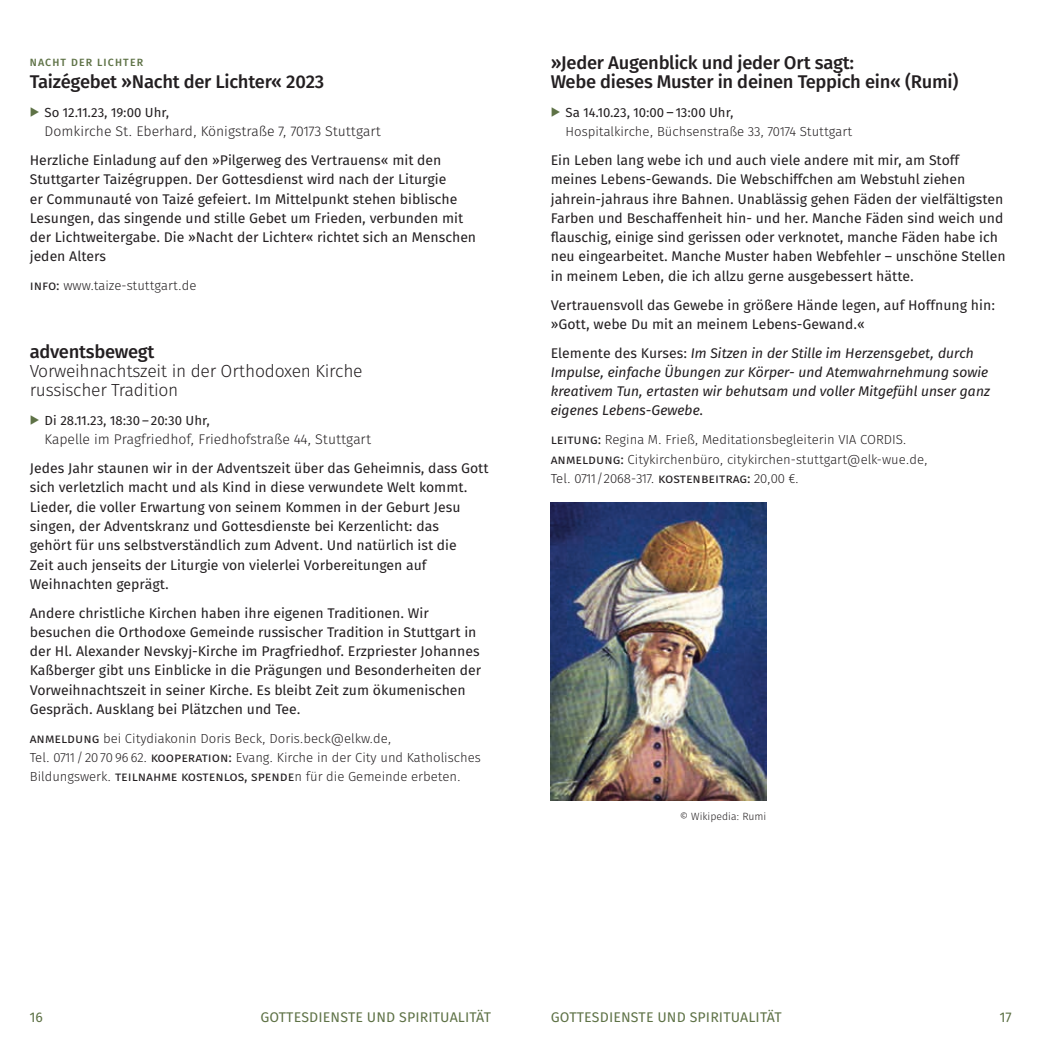
<style>
.page{position:relative;width:1042px;height:1042px;background:#fff}
.page>*{position:absolute;margin:0;border:0;box-sizing:border-box;transform-origin:0 0}
.t1{font:18.38px/19.2px "Fira Sans OT Medium";letter-spacing:-.015em;color:#231f21}
.t2{font:17.5px/19.2px "Fira Sans OT Light";letter-spacing:-.015em;color:#231f21}
.t3{font:14px/19.2px "Fira Sans OT";color:#231f21}
.t4{font:italic 14px/19.2px "Fira Sans OT";color:#231f21}
.t5{font:14px "Fira Sans OT Light";color:#231f21}
.t6{font:14px "Fira Sans OT";letter-spacing:.01em;color:#5e7246}
.t7{font:13.12px/19.2px "Fira Sans OT Light";color:#231f21}
.t8{font:13.12px "Fira Sans OT";color:#231f21}
.t9{font:10.5px "Fira Sans OT Light";color:#231f21}
.t10{font:10.5px "Fira Sans OT Medium";letter-spacing:.11em;color:#5e7246}
.s1{color:#5e7246}
.s2{font-family:"Fira Sans OT"}
.s3{font-size:14px}
.s4{font-style:normal}
</style>
<div class="page">
<img style="left:551px;top:502px;width:215px;height:298px">
<p class="t10" style="left:30px;top:55px;width:8px">NAC</p>
<p class="t10" style="left:52px;top:55px;width:85px">HT DER LICHTER</p>
<h1 class="t1" style="left:30px;top:73px;width:296px">Taizégebet »N acht der Lichter« 2023</h1>
<p class="t8" style="left:30px;top:103px;width:141px"><span class="s1">◆</span> So 12.11.23, 19:00 U hr,</p>
<p class="t5" style="left:45px;top:122px;width:338px">Domkirche St. Eberhard, Königstraße 7, 70173 Stuttgart</p>
<p class="t3" style="left:30px;top:152px;width:448px">H erzliche Einladung auf den »Pilgerweg des Vertrauens« mit den Stuttgarter Taizégruppen. Der Gottesdienst wird nach der Liturgie<br>er Communauté von Taizé gefeiert. Im Mittelpunkt stehen biblische Lesungen, das singende und stille Gebet um Frieden, verbunden mit der Lichtweitergabe. Die »Nacht der Lichter« richtet sich an Menschen jeden Alters</p>
<p class="t7" style="left:30px;top:277px;width:168px"><span class="s2">IN FO:</span> www.taize-stuttgart.de</p>
<h1 class="t1" style="left:30px;top:343px;width:126px">adventsbewegt</h1>
<p class="t2" style="left:30px;top:362px;width:334px">Vorweihnachtszeit in der Orthodoxen Kirche russischer Tradition</p>
<p class="t8" style="left:30px;top:411px;width:182px"><span class="s1">◆</span> Di 28.11.23, 18:30 –20:30 U hr,</p>
<p class="t5" style="left:45px;top:430px;width:328px">Kapelle im Pragfriedhof, Friedhofstraße 44, Stuttgart</p>
<p class="t3" style="left:30px;top:460px;width:460px">Jedes Jahr staunen wir in der Adventszeit über das Geheimnis, dass Gott sich verletzlich macht und als Kind in diese verwundete Welt kommt.<br>Lieder, die voller Erwartung von seinem Kommen in der Geburt Jesu singen, der Adventskranz und Gottesdienste bei Kerzenlicht: das<br>gehört für uns selbstverständlich zum Advent. U nd natürlich ist die<br>Zeit auch jenseits der Liturgie von vielerlei Vorbereitungen auf Weihnachten geprägt.</p>
<p class="t3" style="left:30px;top:604px;width:453px">Andere christliche Kirchen haben ihre eigenen Traditionen. Wir besuchen die Orthodoxe Gemeinde russischer Tradition in Stuttgart in der H l. Alexander N evskyj-Kirche im Pragfriedhof. Erzpriester Johannes Kaßberger gibt uns Einblicke in die Prägungen und Besonderheiten der Vorweihnachtszeit in seiner Kirche. Es bleibt Zeit zum ökumenischen Gespräch. Ausklang bei Plätzchen und Tee.</p>
<p class="t7" style="left:30px;top:729px;width:452px"><span class="s2">Anmeldung</span> bei Citydiakonin Doris Beck, Doris.beck@elkw.de,<br>Tel. 0711/20 70 96 62. <span class="s2">Koo pe ration:</span> Evang. Kirche in der City und Katholisches<br>Bildungswerk. <span class="s2">Teilnahme kostenlos, Spende</span>n für die Gemeinde erbeten.</p>
<h1 class="t1" style="left:551px;top:54px;width:409px">»Jeder Augenblick und jeder Ort sagt:<br>Webe dieses Muster in deinen Teppich ein« (Rumi)</h1>
<p class="t8" style="left:551px;top:103px;width:184px"><span class="s1">◆</span> Sa 14.10.23, 10:00 <span class="s3">–</span>13:00 U hr,</p>
<p class="t7" style="left:566px;top:123px;width:288px">Hospitalkirche, Büchsenstraße 33, 70174 Stuttgart</p>
<p class="t3" style="left:551px;top:152px;width:456px">Ein Leben lang webe ich und auch viele andere mit mir, am Stoff meines Lebens-Gewands. Die Webschiffchen am Webstuhl ziehen jahrein-jahraus ihre Bahnen. U nablässig gehen Fäden der vielfältigsten Farben und Beschaffenheit hin- und her. Manche Fäden sind weich und flauschig, einige sind gerissen oder verknotet, manche Fäden habe ich neu eingearbeitet. Manche Muster haben Webfehler – unschöne Stellen in meinem Leben, die ich allzu gerne ausgebessert hätte.</p>
<p class="t3" style="left:551px;top:296px;width:446px">Vertrauensvoll das Gewebe in größere Hände legen, auf H offnung hin: »Gott, webe D u mit an meinem Lebens-Gewand.«</p>
<p class="t4" style="left:551px;top:344px;width:441px"><span class="s4">E lemente des Kurses:</span> Im Sitzen in der Stille im Herzensgebet, durch Impulse, einfache Übungen zur Körper- und Atemwahrnehmung sowie kreativem Tun, ertasten wir behutsam und voller Mitgefühl unser ganz eigenes Lebens-Gewebe.</p>
<p class="t8" style="left:551px;top:430px;width:21px">LEITUNG</p>
<p class="t7" style="left:598px;top:431px;width:310px"><span class="s2">:</span> Regina M. Frieß, Meditationsbegleiterin VIA CORDIS.</p>
<p class="t8" style="left:551px;top:450px;width:47px">ANMELDUNG</p>
<p class="t7" style="left:551px;top:450px;width:378px;text-indent:70px"><span class="s2">:</span> Citykirchenbüro, citykirchen-stuttgart@elk-wue.de,<br>Tel. 0711/2068-317. <span class="s2">KOSTEN BEITRAG:</span> 20,00 €.</p>
<p class="t9" style="left:680px;top:809px;width:88px">© Wikipedia: Rumi</p>
<p class="t6" style="left:30px;top:1007px;width:15px">16</p>
<p class="t6" style="left:260px;top:1007px;width:10px">Gott</p>
<p class="t6" style="left:294px;top:1007px;width:164px">esdi enste und Spi ritualit</p>
<p class="t6" style="left:476px;top:1007px;width:16px">ät</p>
<p class="t6" style="left:551px;top:1007px;width:10px">Gott</p>
<p class="t6" style="left:584px;top:1007px;width:164px">esdi enste und Spi ritualit</p>
<p class="t6" style="left:767px;top:1007px;width:16px">ät</p>
<p class="t6" style="left:1000px;top:1007px;width:13px">17</p>
</div>
